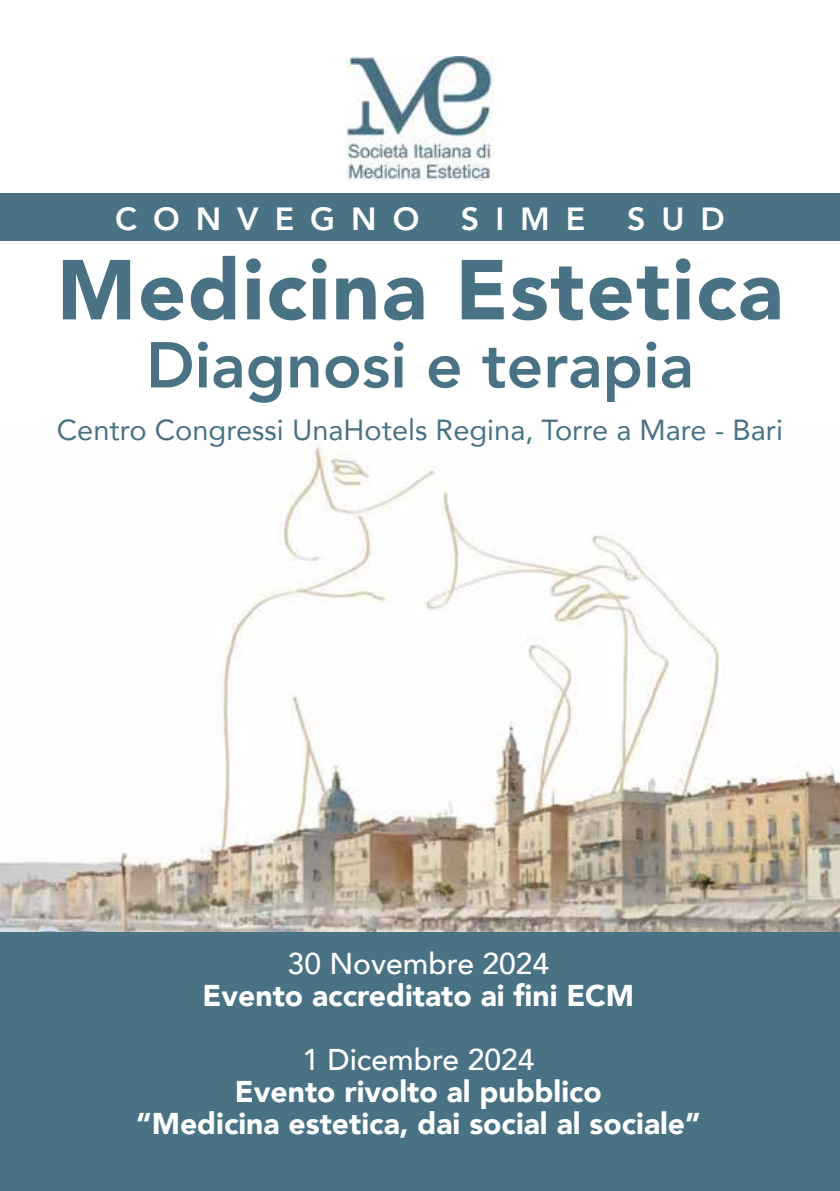
<style>
.page{position:relative;width:840px;height:1191px;background:#fff}
.page>*{position:absolute;margin:0;border:0;box-sizing:border-box;transform-origin:0 0}
.t1{font:900 84px "Avenir";letter-spacing:.02em;color:#497284}
.t2{font:800 64px "Avenir";color:#497284}
.t3{font:800 32px "Avenir";letter-spacing:.5em;color:#fff}
.t4{font:900 30px/32px "Avenir";color:#fff;text-align:center}
.t5{font:500 30px "Avenir";color:#fff}
.t6{font:29px "Avenir";color:#497284}
</style>
<div class="page">
<img style="left:1px;top:446px;width:838px;height:486px">
<div style="left:0;top:193px;width:839px;height:48px;background:#497284"></div>
<img style="left:347px;top:57px;width:145px;height:123px">
<div style="left:0;top:932px;width:839px;height:259px;background:#497284"></div>
<p class="t3" style="left:115px;top:194px;width:305px">CONVEGNO</p>
<p class="t3" style="left:460px;top:194px;width:126px">SIME</p>
<p class="t3" style="left:626px;top:194px;width:99px">SUD</p>
<h1 class="t1" style="left:57px;top:218px;width:727px">Medicina Estetica</h1>
<h2 class="t2" style="left:146px;top:315px;width:549px">Diagnosi e terapia</h2>
<p class="t6" style="left:57px;top:407px;width:727px">Centro Congressi UnaHotels Regina, Torre a Mare - Bari</p>
<p class="t5" style="left:287px;top:937px;width:263px">30 Novembre 2024</p>
<p class="t4" style="left:202px;top:978px;width:433px">Evento accreditato ai fini ECM</p>
<p class="t5" style="left:302px;top:1033px;width:233px">1 Dicembre 2024</p>
<p class="t4" style="left:136px;top:1074px;width:566px">Evento rivolto al pubblico<br>“Medicina estetica, dai social al sociale”</p>
</div>
